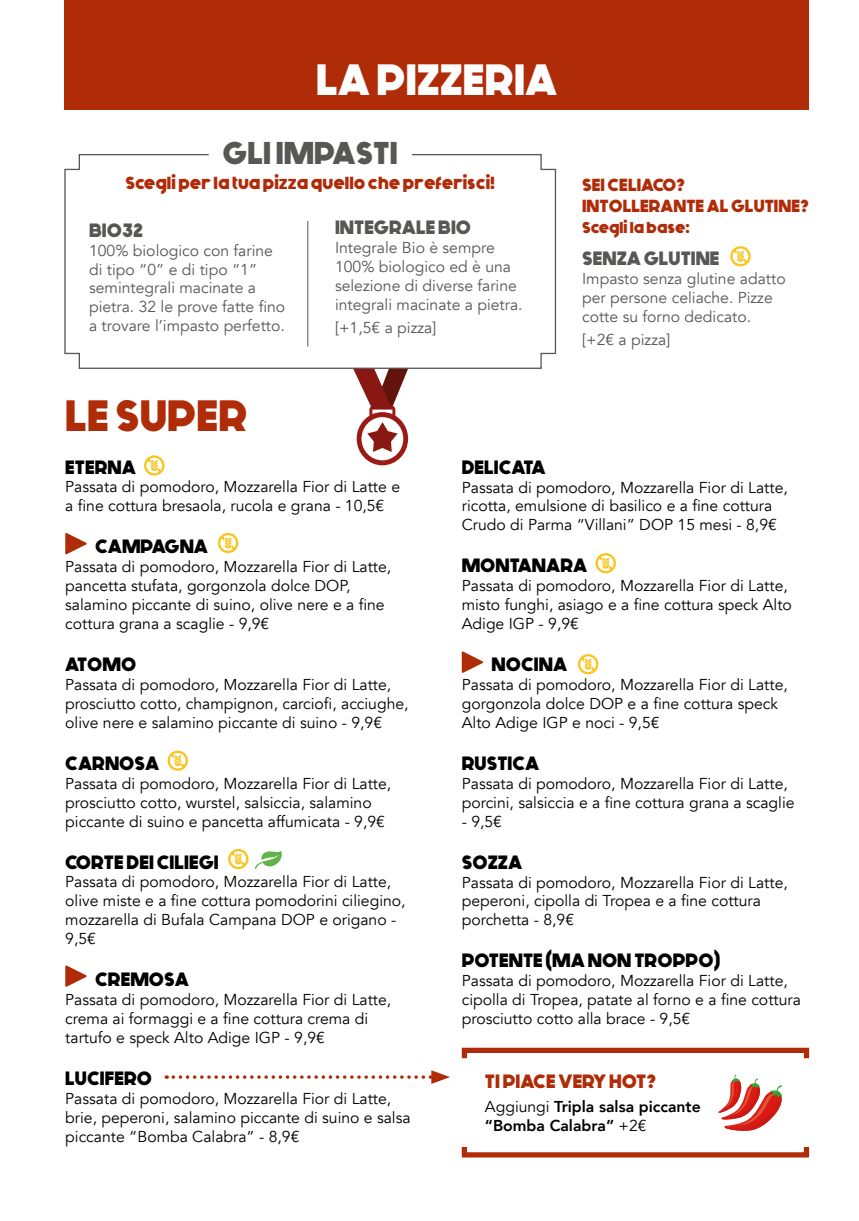
<style>
.page{position:relative;width:859px;height:1221px;background:#fff}
.page>*{position:absolute;margin:0;border:0;box-sizing:border-box;transform-origin:0 0}
.t1{font:700 43.75px "Generica";color:#fff}
.t2{font:700 43.75px "Generica";color:#b02b08}
.t3{font:700 31.5px "Generica";color:#575756}
.t4{font:700 19.25px "Generica";color:#000}
.t5{font:700 19.25px "Generica";color:#575756}
.t6{font:700 19.25px "Generica";color:#b02b08}
.t7{font:700 17.5px/21px "Generica";color:#b02b08}
.t8{font:15.75px/18.9px "Avenir";color:#000}
.t9{font:15.75px/18.9px "Avenir";color:#575756}
.t10{font:800 15.75px/18.9px "Avenir";color:#000}
.t11{font:700 15.75px "Generica";color:#b02b08}
.s1{font-weight:400}
</style>
<div class="page">
<div style="left:64px;top:0;width:745px;height:109px;background:#b02b08"></div>
<svg style="left:65px;top:533px;width:22px;height:22px"></svg>
<svg style="left:65px;top:965px;width:22px;height:22px"></svg>
<svg style="left:461px;top:651px;width:23px;height:22px"></svg>
<div style="left:461px;top:1047px;width:347px;height:13px;border:5px solid #b02b08"></div>
<div style="left:461px;top:1144px;width:347px;height:13px;border:5px solid #b02b08"></div>
<svg style="left:353px;top:369px;width:55px;height:96px"></svg>
<svg style="left:718px;top:1074px;width:64px;height:57px"></svg>
<svg style="left:173px;top:1070px;width:277px;height:13px"></svg>
<svg style="left:64px;top:154px;width:492px;height:215px"></svg>
<hr style="left:307px;top:221px;width:1px;height:125px;background:#575756">
<svg style="left:730px;top:246px;width:20px;height:20px"></svg>
<svg style="left:595px;top:553px;width:20px;height:20px"></svg>
<svg style="left:577px;top:654px;width:21px;height:20px"></svg>
<svg style="left:144px;top:455px;width:20px;height:20px"></svg>
<svg style="left:218px;top:533px;width:20px;height:20px"></svg>
<svg style="left:167px;top:750px;width:21px;height:20px"></svg>
<svg style="left:228px;top:848px;width:20px;height:21px"></svg>
<svg style="left:255px;top:850px;width:26px;height:19px"></svg>
<h1 class="t1" style="left:316px;top:54px;width:243px">LA PIZZERIA</h1>
<h2 class="t3" style="left:222px;top:134px;width:176px">GLI IMPASTI</h2>
<p class="t7" style="left:125px;top:172px;width:371px">Scegli per la tua pizza quello che preferisci!</p>
<p class="t7" style="left:582px;top:174px;width:228px">SEI CELIACO?<br>INTOLLERANTE AL GLUTINE?</p>
<p class="t5" style="left:89px;top:218px;width:55px">BIO32</p>
<p class="t11" style="left:582px;top:218px;width:109px">Scegli la base:</p>
<p class="t9" style="left:89px;top:241px;width:197px">100% biologico con farine di tipo “0” e di tipo “1” semintegrali macinate a pietra. 32 le prove fatte fino a trovare l’impasto perfetto.</p>
<p class="t5" style="left:335px;top:216px;width:138px">INTEGRALE BIO</p>
<p class="t9" style="left:335px;top:239px;width:189px">Integrale Bio è sempre<br>100% biologico ed è una selezione di diverse farine integrali macinate a pietra.</p>
<p class="t9" style="left:335px;top:318px;width:103px">[+1,5€ a pizza]</p>
<p class="t5" style="left:582px;top:247px;width:139px">SENZA GLUTINE</p>
<p class="t9" style="left:582px;top:269px;width:205px">Impasto senza glutine adatto per persone celiache. Pizze cotte su forno dedicato.</p>
<p class="t9" style="left:582px;top:330px;width:90px">[+2€ a pizza]</p>
<h1 class="t2" style="left:65px;top:390px;width:184px">LE SUPER</h1>
<p class="t4" style="left:65px;top:455px;width:72px">ETERNA</p>
<p class="t8" style="left:65px;top:478px;width:336px">Passata di pomodoro, Mozzarella Fior di Latte e a fine cottura bresaola, rucola e grana - 10,5€</p>
<p class="t4" style="left:95px;top:535px;width:114px">CAMPAGNA</p>
<p class="t8" style="left:65px;top:557px;width:327px">Passata di pomodoro, Mozzarella Fior di Latte, pancetta stufata, gorgonzola dolce DOP, salamino piccante di suino, olive nere e a fine cottura grana a scaglie - 9,9€</p>
<p class="t4" style="left:65px;top:652px;width:73px">ATOMO</p>
<p class="t8" style="left:65px;top:675px;width:345px">Passata di pomodoro, Mozzarella Fior di Latte, prosciutto cotto, champignon, carciofi, acciughe, olive nere e salamino piccante di suino - 9,9€</p>
<p class="t4" style="left:65px;top:751px;width:96px">CARNOSA</p>
<p class="t8" style="left:65px;top:774px;width:327px">Passata di pomodoro, Mozzarella Fior di Latte, prosciutto cotto, wurstel, salsiccia, salamino piccante di suino e pancetta affumicata - 9,9€</p>
<p class="t4" style="left:65px;top:850px;width:155px">CORTE DEI CILIEGI</p>
<p class="t8" style="left:65px;top:872px;width:342px">Passata di pomodoro, Mozzarella Fior di Latte, olive miste e a fine cottura pomodorini ciliegino, mozzarella di Bufala Campana DOP e origano - 9,5€</p>
<p class="t4" style="left:95px;top:967px;width:95px">CREMOSA</p>
<p class="t8" style="left:65px;top:990px;width:327px">Passata di pomodoro, Mozzarella Fior di Latte, crema ai formaggi e a fine cottura crema di tartufo e speck Alto Adige IGP - 9,9€</p>
<p class="t4" style="left:65px;top:1066px;width:88px">LUCIFERO</p>
<p class="t8" style="left:65px;top:1089px;width:347px">Passata di pomodoro, Mozzarella Fior di Latte, brie, peperoni, salamino piccante di suino e salsa piccante “Bomba Calabra” - 8,9€</p>
<p class="t4" style="left:461px;top:455px;width:85px">DELICATA</p>
<p class="t8" style="left:461px;top:478px;width:327px">Passata di pomodoro, Mozzarella Fior di Latte, ricotta, emulsione di basilico e a fine cottura<br>Crudo di Parma “Villani” DOP 15 mesi - 8,9€</p>
<p class="t4" style="left:461px;top:554px;width:127px">MONTANARA</p>
<p class="t8" style="left:461px;top:576px;width:331px">Passata di pomodoro, Mozzarella Fior di Latte, misto funghi, asiago e a fine cottura speck Alto<br>Adige IGP - 9,9€</p>
<p class="t4" style="left:491px;top:652px;width:77px">NOCINA</p>
<p class="t8" style="left:461px;top:675px;width:327px">Passata di pomodoro, Mozzarella Fior di Latte, gorgonzola dolce DOP e a fine cottura speck<br>Alto Adige IGP e noci - 9,5€</p>
<p class="t4" style="left:461px;top:751px;width:79px">RUSTICA</p>
<p class="t8" style="left:461px;top:774px;width:334px">Passata di pomodoro, Mozzarella Fior di Latte, porcini, salsiccia e a fine cottura grana a scaglie</p>
<p class="t8" style="left:461px;top:812px;width:42px">- 9,5€</p>
<p class="t4" style="left:461px;top:850px;width:62px">SOZZA</p>
<p class="t8" style="left:461px;top:872px;width:327px">Passata di pomodoro, Mozzarella Fior di Latte, peperoni, cipolla di Tropea e a fine cottura porchetta - 8,9€</p>
<p class="t4" style="left:461px;top:949px;width:260px">POTENTE (MA NON TROPPO)</p>
<p class="t8" style="left:461px;top:971px;width:340px">Passata di pomodoro, Mozzarella Fior di Latte, cipolla di Tropea, patate al forno e a fine cottura prosciutto cotto alla brace - 9,5€</p>
<p class="t6" style="left:484px;top:1069px;width:173px">TI PIACE VERY HOT?</p>
<p class="t10" style="left:484px;top:1097px;width:217px"><span class="s1">Aggiungi</span> Tripla salsa piccante “Bomba Calabra” <span class="s1">+2€</span></p>
</div>
